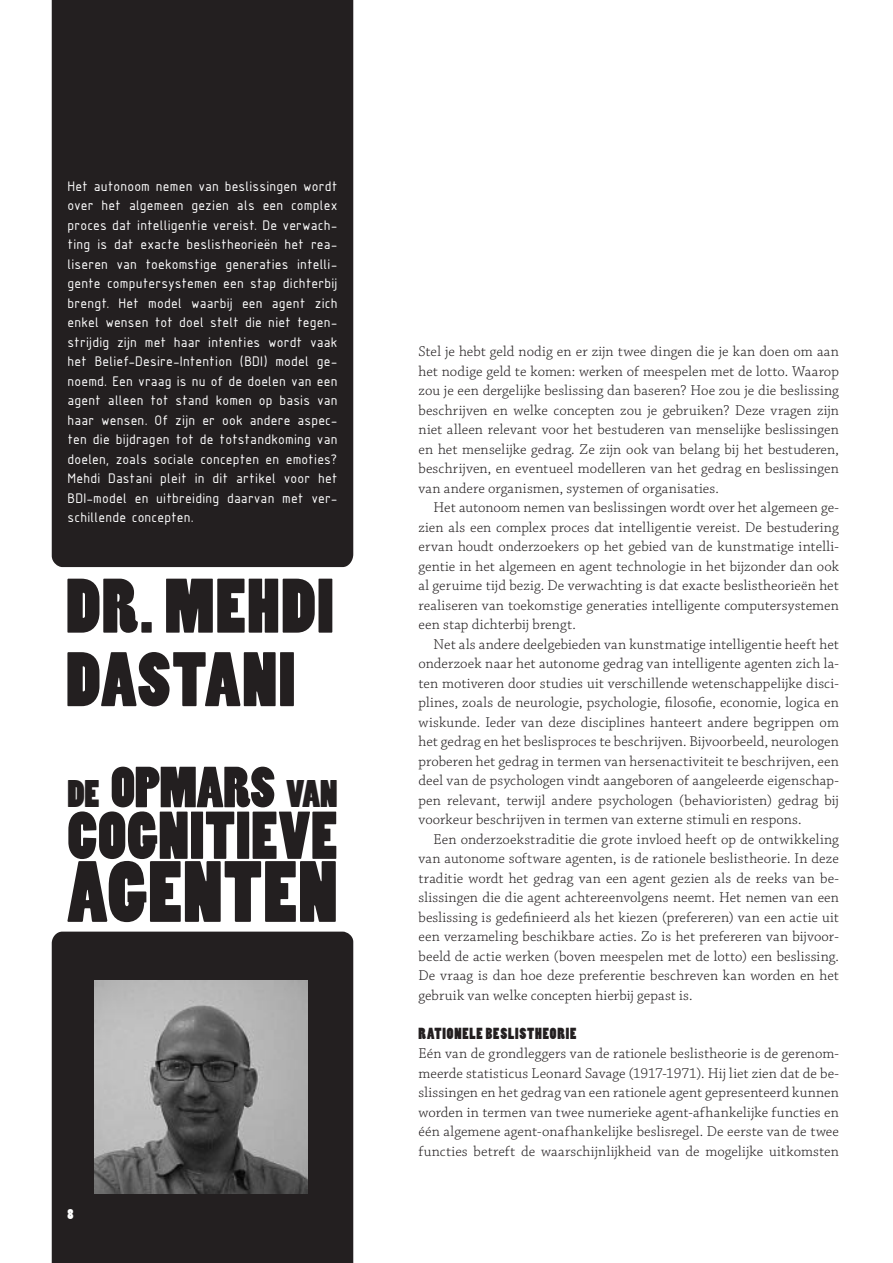
<style>
.page{position:relative;width:893px;height:1263px;background:#fff}
.page>*{position:absolute;margin:0;border:0;box-sizing:border-box;transform-origin:0 0}
.t1{font:81px "Poplar Std";letter-spacing:.01em;color:#231f20}
.t2{font:72px/73.5px "Poplar Std";letter-spacing:.02em;color:#231f20}
.t3{font:63px "Poplar Std";letter-spacing:.015em;color:#231f20}
.t4{font:54px "Poplar Std";letter-spacing:-.005em;color:#231f20}
.t5{font:300 15px/19.5px "Chaparral Pro";letter-spacing:.01em;color:#231f20;text-align:justify}
.t6{font:15px/19.5px "ISOCPEUR";letter-spacing:.015em;color:#fff;text-align:justify}
.t7{font:15px "Poplar Std";letter-spacing:.055em;color:#231f20}
.t8{font:13.5px "Poplar Std";color:#fff}
.s1{font-size:36px}
</style>
<div class="page">
<div style="left:52px;top:0;width:301px;height:567px;background:#231f20"></div>
<div style="left:52px;top:932px;width:301px;height:331px;background:#231f20"></div>
<img style="left:94px;top:980px;width:213px;height:213px">
<p class="t6" style="left:67px;top:175px;width:272px">Het autonoom nemen van beslissingen wordt over het algemeen gezien als een complex proces dat intelligentie vereist. De verwach&shy;ting is dat exacte beslistheorieën het rea&shy;liseren van toekomstige generaties intelli&shy;gente computersystemen een stap dichterbij brengt. Het model waarbij een agent zich enkel wensen tot doel stelt die niet tegen&shy;strijdig zijn met haar intenties wordt vaak het Belief-Desire-Intention (BDI) model ge&shy;noemd. Een vraag is nu of de doelen van een agent alleen tot stand komen op basis van haar wensen. Of zijn er ook andere aspec&shy;ten die bijdragen tot de totstandkoming van doelen, zoals sociale concepten en emoties?<br>Mehdi Dastani pleit in dit artikel voor het BDI-model en uitbreiding daarvan met ver&shy;schillende concepten.</p>
<h2 class="t2" style="left:66px;top:573px;width:269px">DR. MEHDI<br>DASTANI</h2>
<h3 class="t4" style="left:68px;top:758px;width:271px"><span class="s1">DE</span> OPMARS <span class="s1">VAN</span></h3>
<h3 class="t3" style="left:68px;top:801px;width:272px">COGNITIEVE</h3>
<h1 class="t1" style="left:68px;top:847px;width:271px">AGENTEN</h1>
<p class="t8" style="left:68px;top:1207px;width:8px">8</p>
<p class="t5" style="left:418px;top:342px;width:422px">Stel je hebt geld nodig en er zijn twee dingen die je kan doen om aan het nodige geld te komen: werken of meespelen met de lotto. Waarop zou je een dergelijke beslissing dan baseren? Hoe zou je die beslissing beschrijven en welke concepten zou je gebruiken? Deze vragen zijn niet alleen relevant voor het bestuderen van menselijke beslissingen en het menselijke gedrag. Ze zijn ook van belang bij het bestuderen, beschrijven, en eventueel modelleren van het gedrag en beslissingen van andere organismen, systemen of organisaties.</p>
<p class="t5" style="left:418px;top:498px;width:422px;text-indent:15px">Het autonoom nemen van beslissingen wordt over het algemeen ge&shy;zien als een complex proces dat intelligentie vereist. De bestudering ervan houdt onderzoekers op het gebied van de kunstmatige intelli&shy;gentie in het algemeen en agent technologie in het bijzonder dan ook al geruime tijd bezig. De verwachting is dat exacte beslistheorieën het realiseren van toekomstige generaties intelligente computersystemen een stap dichterbij brengt.</p>
<p class="t5" style="left:418px;top:635px;width:422px;text-indent:15px">Net als andere deelgebieden van kunstmatige intelligentie heeft het onderzoek naar het autonome gedrag van intelligente agenten zich la&shy;ten motiveren door studies uit verschillende wetenschappelijke disci&shy;plines, zoals de neurologie, psychologie, filosofie, economie, logica en wiskunde. Ieder van deze disciplines hanteert andere begrippen om het gedrag en het beslisproces te beschrijven. Bijvoorbeeld, neurologen proberen het gedrag in termen van hersenactiviteit te beschrijven, een deel van de psychologen vindt aangeboren of aangeleerde eigenschap&shy;pen relevant, terwijl andere psychologen (behavioristen) gedrag bij voorkeur beschrijven in termen van externe stimuli en respons.</p>
<p class="t5" style="left:418px;top:830px;width:422px;text-indent:15px">Een onderzoekstraditie die grote invloed heeft op de ontwikkeling van autonome software agenten, is de rationele beslistheorie. In deze traditie wordt het gedrag van een agent gezien als de reeks van be&shy;slissingen die die agent achtereenvolgens neemt. Het nemen van een beslissing is gedefinieerd als het kiezen (prefereren) van een actie uit een verzameling beschikbare acties. Zo is het prefereren van bijvoor&shy;beeld de actie werken (boven meespelen met de lotto) een beslissing.<br>De vraag is dan hoe deze preferentie beschreven kan worden en het gebruik van welke concepten hierbij gepast is.</p>
<p class="t7" style="left:418px;top:1025px;width:159px">RATIONELE BESLISTHEORIE</p>
<p class="t5" style="left:418px;top:1044px;width:422px">Eén van de grondleggers van de rationele beslistheorie is de gerenom&shy;meerde statisticus Leonard Savage (1917-1971). Hij liet zien dat de be&shy;slissingen en het gedrag van een rationele agent gepresenteerd kunnen worden in termen van twee numerieke agent-afhankelijke functies en één algemene agent-onafhankelijke beslisregel. De eerste van de twee functies betreft de waarschijnlijkheid van de mogelijke uitkomsten</p>
</div>
